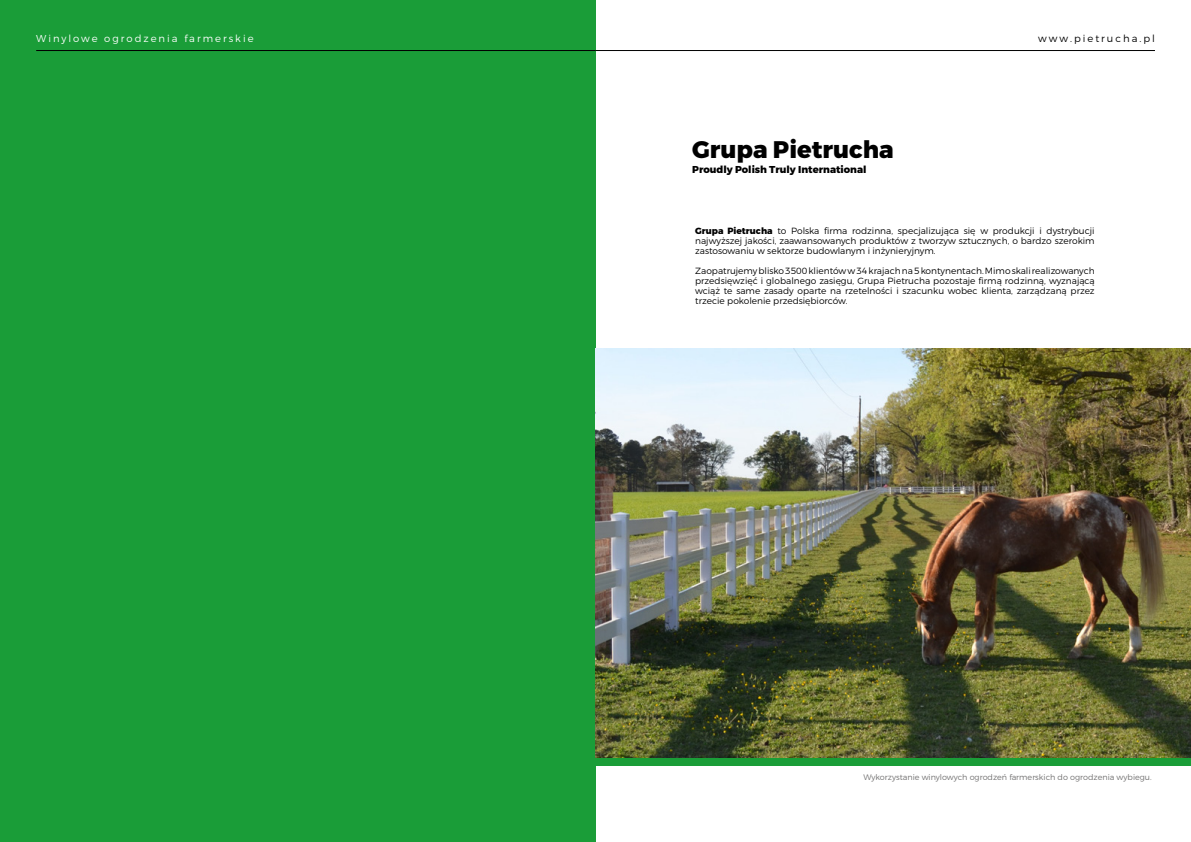
<style>
.page{position:relative;width:1191px;height:842px;background:#fff}
.page>*{position:absolute;margin:0;border:0;box-sizing:border-box;transform-origin:0 0}
.t1{font:800 24px "Montserrat";color:#000}
.t2{font:800 10px "Montserrat";color:#000}
.t3{font:300 10px "Montserrat";letter-spacing:.2em;color:#fff}
.t4{font:300 10px "Montserrat";letter-spacing:.2em;color:#000}
.t5{font:300 9px/10px "Montserrat";color:#000;text-align:justify}
.t6{font:300 8px "Montserrat";color:#706f6f}
.s1{font-weight:800}
</style>
<div class="page">
<div style="left:0;top:0;width:596px;height:842px;background:#1a9d38"></div>
<hr style="left:36px;top:50px;width:559px;height:1px;background:#000">
<img style="left:596px;top:349px;width:595px;height:409px">
<div style="left:595px;top:758px;width:596px;height:7px;background:#1a9d38"></div>
<hr style="left:595px;top:50px;width:560px;height:1px;background:#000">
<p class="t3" style="left:36px;top:33px;width:219px">Winylowe ogrodzenia farmerskie</p>
<h1 class="t1" style="left:692px;top:134px;width:203px">Grupa Pietrucha</h1>
<p class="t2" style="left:692px;top:163px;width:176px">Proudly Polish Truly International</p>
<p class="t4" style="left:1038px;top:33px;width:118px">www.pietrucha.pl</p>
<p class="t5" style="left:695px;top:226px;width:401px"><span class="s1">Grupa Pietrucha</span> to Polska firma rodzinna, specjalizująca się w produkcji i dystrybucji najwyższej jakości, zaawansowanych produktów z tworzyw sztucznych, o bardzo szerokim zastosowaniu w sektorze budowlanym i inżynieryjnym.</p>
<p class="t5" style="left:695px;top:266px;width:401px">Zaopatrujemy blisko 3500 klientów w 34 krajach na 5 kontynentach. Mimo skali realizowanych przedsięwzięć i globalnego zasięgu, Grupa Pietrucha pozostaje firmą rodzinną, wyznającą wciąż te same zasady oparte na rzetelności i szacunku wobec klienta, zarządzaną przez trzecie pokolenie przedsiębiorców.</p>
<p class="t6" style="left:863px;top:772px;width:290px">Wykorzystanie winylowych ogrodzeń farmerskich do ogrodzenia wybiegu.</p>
</div>
